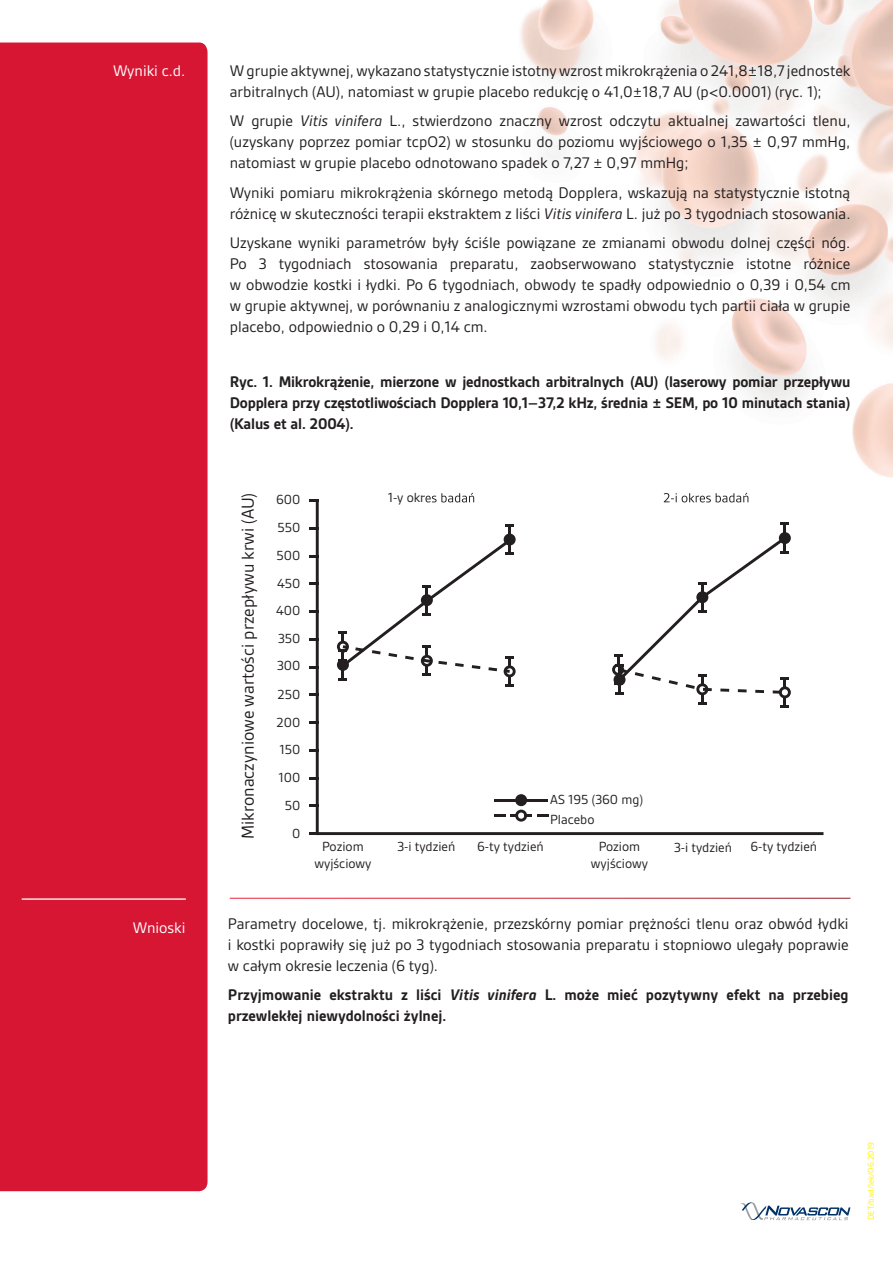
<style>
.page{position:relative;width:893px;height:1263px;background:#fff}
.page>*{position:absolute;margin:0;border:0;box-sizing:border-box;transform-origin:0 0}
.t1{font:18.6px "Gesta";color:#231f20}
.t2{font:16.5px/21px "Gesta";color:#231f20;text-align:justify}
.t3{font:700 16.5px/21px "Gesta";color:#231f20}
.t4{font:16.5px "Gesta";color:#fff}
.t5{font:14.1px/17px "Gesta";color:#231f20;text-align:center}
.t6{font:9px "Gesta";color:#fff101}
.s1{font-style:italic}
</style>
<div class="page">
<div style="left:0;top:43px;width:208px;height:1148px;background:#d71634"></div>
<hr style="left:22px;top:898px;width:164px;height:2px;background:#fff">
<hr style="left:316px;top:499px;width:3px;height:336px;background:#231f20">
<hr style="left:317px;top:832px;width:506px;height:3px;background:#231f20">
<hr style="left:495px;top:799px;width:53px;height:3px;background:#231f20">
<div style="left:515px;top:794px;width:12px;height:12px;background:#231f20;border-radius:50%"></div>
<hr style="left:783px;top:525px;width:3px;height:26px;background:#231f20">
<svg style="left:780px;top:522px;width:9px;height:3px"></svg>
<hr style="left:508px;top:527px;width:3px;height:25px;background:#231f20">
<svg style="left:505px;top:524px;width:9px;height:3px"></svg>
<svg style="left:495px;top:810px;width:53px;height:12px"></svg>
<svg style="left:309px;top:832px;width:7px;height:3px"></svg>
<svg style="left:309px;top:804px;width:7px;height:3px"></svg>
<svg style="left:309px;top:777px;width:7px;height:2px"></svg>
<svg style="left:309px;top:749px;width:7px;height:3px"></svg>
<svg style="left:309px;top:721px;width:7px;height:3px"></svg>
<svg style="left:309px;top:693px;width:7px;height:3px"></svg>
<svg style="left:309px;top:666px;width:7px;height:3px"></svg>
<svg style="left:309px;top:638px;width:7px;height:3px"></svg>
<svg style="left:309px;top:610px;width:7px;height:3px"></svg>
<svg style="left:309px;top:582px;width:7px;height:3px"></svg>
<svg style="left:309px;top:555px;width:7px;height:3px"></svg>
<svg style="left:309px;top:527px;width:7px;height:3px"></svg>
<svg style="left:309px;top:499px;width:7px;height:3px"></svg>
<svg style="left:337px;top:535px;width:179px;height:152px"></svg>
<svg style="left:612px;top:534px;width:179px;height:174px"></svg>
<img style="left:472px;top:0;width:421px;height:503px">
<img style="left:423px;top:493px;width:51px;height:10px">
<img style="left:664px;top:493px;width:84px;height:9px">
<svg style="left:740px;top:1202px;width:110px;height:18px"></svg>
<p class="t4" style="left:113px;top:61px;width:74px">Wyniki c.d.</p>
<p class="t2" style="left:230px;top:60px;width:622px">W grupie aktywnej, wykazano statystycznie istotny wzrost mikrokrążenia o 241,8±18,7 jednostek arbitralnych (AU), natomiast w grupie placebo redukcję o 41,0±18,7 AU (p&lt;0.0001) (ryc. 1);</p>
<p class="t2" style="left:230px;top:110px;width:622px">W grupie <span class="s1">Vitis vinifera</span> L., stwierdzono znaczny wzrost odczytu aktualnej zawartości tlenu, (uzyskany poprzez pomiar tcpO2) w stosunku do poziomu wyjściowego o 1,35 ± 0,97 mmHg, natomiast w grupie placebo odnotowano spadek o 7,27 ± 0,97 mmHg;</p>
<p class="t2" style="left:230px;top:182px;width:622px">Wyniki pomiaru mikrokrążenia skórnego metodą Dopplera, wskazują na statystycznie istotną różnicę w skuteczności terapii ekstraktem z liści <span class="s1">Vitis vinifera</span> L. już po 3 tygodniach stosowania.</p>
<p class="t2" style="left:230px;top:232px;width:622px">Uzyskane wyniki parametrów były ściśle powiązane ze zmianami obwodu dolnej części nóg.<br>Po 3 tygodniach stosowania preparatu, zaobserwowano statystycznie istotne różnice w obwodzie kostki i łydki. Po 6 tygodniach, obwody te spadły odpowiednio o 0,39 i 0,54 cm w grupie aktywnej, w porównaniu z analogicznymi wzrostami obwodu tych partii ciała w grupie placebo, odpowiednio o 0,29 i 0,14 cm.</p>
<p class="t3" style="left:230px;top:371px;width:622px;text-align:justify">Ryc. 1. Mikrokrążenie, mierzone w jednostkach arbitralnych (AU) (laserowy pomiar przepływu Dopplera przy częstotliwościach Dopplera 10,1–37,2 kHz, średnia ± SEM, po 10 minutach stania) (Kalus et al. 2004).</p>
<p class="t1" style="left:237px;top:839px;width:348px;rotate:-90deg">Mikronaczyniowe wartości przepływu krwi (AU)</p>
<p class="t5" style="left:276px;top:491px;width:26px">600</p>
<p class="t5" style="left:278px;top:519px;width:24px">550</p>
<p class="t5" style="left:277px;top:547px;width:25px">500</p>
<p class="t5" style="left:277px;top:574px;width:25px">450</p>
<p class="t5" style="left:276px;top:602px;width:26px">400</p>
<p class="t5" style="left:278px;top:629px;width:24px">350</p>
<p class="t5" style="left:277px;top:657px;width:25px">300</p>
<p class="t5" style="left:278px;top:686px;width:24px">250</p>
<p class="t5" style="left:277px;top:714px;width:25px">200</p>
<p class="t5" style="left:279px;top:741px;width:22px">150</p>
<p class="t5" style="left:278px;top:769px;width:23px">100</p>
<p class="t5" style="left:285px;top:796px;width:17px">50</p>
<p class="t5" style="left:292px;top:825px;width:10px">0</p>
<p class="t5" style="left:314px;top:838px;width:59px">Poziom wyjściowy</p>
<p class="t5" style="left:550px;top:789px;width:94px;line-height:19.6px;text-align:left">AS 195 (360 mg)<br>Placebo</p>
<p class="t5" style="left:397px;top:838px;width:59px">3-i tydzień</p>
<p class="t5" style="left:477px;top:838px;width:68px">6-ty tydzień</p>
<p class="t5" style="left:591px;top:838px;width:59px">Poziom wyjściowy</p>
<p class="t5" style="left:674px;top:838px;width:59px">3-i tydzień</p>
<p class="t5" style="left:750px;top:838px;width:68px">6-ty tydzień</p>
<p class="t4" style="left:133px;top:918px;width:54px">Wnioski</p>
<p class="t2" style="left:228px;top:913px;width:622px">Parametry docelowe, tj. mikrokrążenie, przezskórny pomiar prężności tlenu oraz obwód łydki i kostki poprawiły się już po 3 tygodniach stosowania preparatu i stopniowo ulegały poprawie w całym okresie leczenia (6 tyg).</p>
<p class="t3" style="left:228px;top:984px;width:622px">Przyjmowanie ekstraktu z liści <span class="s1">Vitis vinifera</span> L. może mieć pozytywny efekt na przebieg przewlekłej niewydolności żylnej.</p>
<p class="t6" style="left:866px;top:1220px;width:80px;rotate:-90deg">DET/bad/lek/06.2019</p>
</div>
